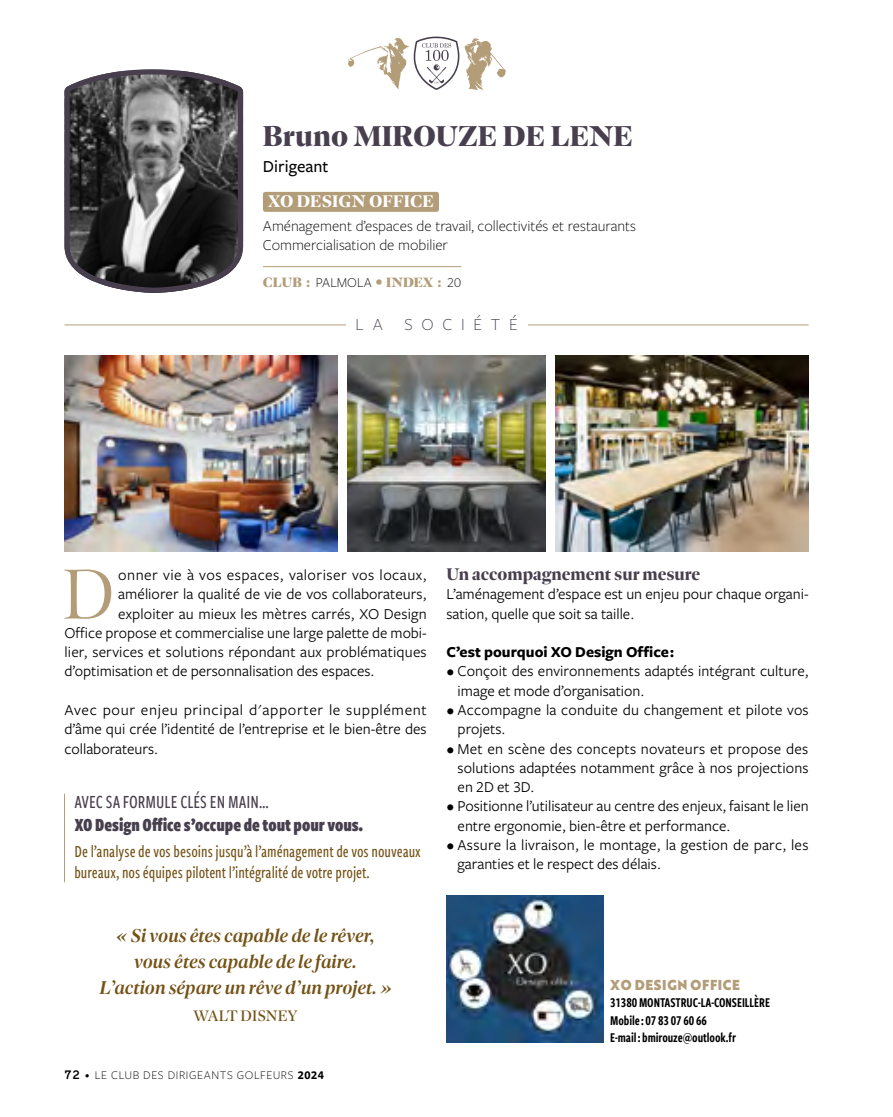
<style>
.page{position:relative;width:893px;height:1117px;background:#fff}
.page>*{position:absolute;margin:0;border:0;box-sizing:border-box;transform-origin:0 0}
.t1{font:300 73.33px "Dejanire Headline";color:#b39d79}
.t2{font:800 29.75px "Dejanire Headline";color:#483f4e}
.t3{font:italic 500 19.25px/26.2px "Dejanire Headline";color:#735216;text-align:center}
.t4{font:900 19.25px "Freight Sans Cmp Pro";color:#483f4e}
.t5{font:500 19.25px "Freight Sans Cmp Pro";color:#483f4e}
.t6{font:500 17.5px/21px "Freight Sans Cmp Pro";color:#735216}
.t7{font:700 17.5px "Dejanire Headline";color:#483f4e}
.t8{font:700 17.5px "Dejanire Headline";letter-spacing:.005em;color:#fff}
.t9{font:300 17.5px "Freight Sans Pro";letter-spacing:.5em;color:#483f4e}
.t10{font:500 17.5px "Freight Sans Pro";color:#000}
.t11{font:15.75px/19.2px "Freight Sans Pro";color:#000}
.t12{font:300 15.75px/18.9px "Freight Sans Pro";color:#000}
.t13{font:15.75px "Freight Sans Pro";letter-spacing:.03em;color:#000}
.t14{font:700 15.75px "Freight Sans Pro";color:#000}
.t15{font:15.75px "Dejanire Headline";color:#735216}
.t16{font:14px/17.5px "Freight Sans Cmp Pro Semi";letter-spacing:-.005em;color:#000}
.t17{font:900 14px "Dejanire Headline";color:#b39d79}
.t18{font:14px "Brother 1816 Black";letter-spacing:.05em;color:#b39d79;scale:.95 1}
.t19{font:300 12.25px "Freight Sans Pro";letter-spacing:.05em;color:#000}
.s1{font-family:"Freight Sans Pro";font-weight:300;color:#000}
.s2{font-family:"Maax";font-weight:500}
.s3{font-weight:700}
</style>
<div class="page">
<hr style="left:64px;top:324px;width:745px;height:1px;background:#b39d79">
<div style="left:346px;top:317px;width:182px;height:16px;background:#fff"></div>
<svg style="left:64px;top:69px;width:180px;height:224px;background:#5c5b5c"></svg>
<div style="left:263px;top:192px;width:176px;height:20px;background:#b39d79;border-radius:2px"></div>
<hr style="left:263px;top:266px;width:198px;height:1px;background:#b39d79">
<hr style="left:64px;top:793px;width:1px;height:89px;background:#b39d79">
<img style="left:446px;top:895px;width:157px;height:147px">
<img style="left:347px;top:355px;width:199px;height:196px">
<img style="left:64px;top:355px;width:273px;height:196px">
<img style="left:556px;top:355px;width:253px;height:196px">
<svg style="left:348px;top:37px;width:158px;height:53px"></svg>
<h2 class="t2" style="left:263px;top:117px;width:371px">Bruno MIROUZE DE LENE</h2>
<p class="t10" style="left:263px;top:154px;width:67px">Dirigeant</p>
<p class="t8" style="left:268px;top:191px;width:168px">XO DESIGN OFFICE</p>
<p class="t12" style="left:263px;top:216px;width:375px">Aménagement d’espaces de travail, collectivités et restaurants<br>Commercialisation de mobilier</p>
<p class="t17" style="left:263px;top:273px;width:200px">CLUB: <span class="s1">PALMOLA</span> • INDEX: <span class="s1">20</span></p>
<p class="t9" style="left:355px;top:312px;width:164px">LA SOCIÉTÉ</p>
<h1 class="t1" style="left:62px;top:552px;width:55px">D</h1>
<p class="t13" style="left:118px;top:564px;width:310px">onner vie à vos espaces, valoriser vos locaux,</p>
<p class="t11" style="left:118px;top:584px;width:310px">améliorer la qualité de vie de vos collaborateurs,</p>
<p class="t11" style="left:118px;top:603px;width:310px">exploiter au mieux les mètres carrés, XO Design</p>
<p class="t11" style="left:64px;top:622px;width:364px">Office propose et commercialise une large palette de mobi-</p>
<p class="t11" style="left:64px;top:641px;width:364px">lier, services et solutions répondant aux problématiques</p>
<p class="t11" style="left:64px;top:661px;width:312px">d’optimisation et de personnalisation des espaces.</p>
<p class="t11" style="left:64px;top:699px;width:364px;text-align:justify">Avec pour enjeu principal d'apporter le supplément d’âme qui crée l’identité de l’entreprise et le bien-être des collaborateurs.</p>
<p class="t5" style="left:74px;top:788px;width:196px">AVEC SA FORMULE CLÉS EN MAIN…</p>
<p class="t4" style="left:74px;top:811px;width:290px">XO Design Office s’occupe de tout pour vous.</p>
<p class="t6" style="left:74px;top:839px;width:348px">De l’analyse de vos besoins jusqu’à l’aménagement de vos nouveaux bureaux, nos équipes pilotent l’intégralité de votre projet.</p>
<p class="t3" style="left:99px;top:921px;width:294px">« Si vous êtes capable de le rêver, vous êtes capable de le faire.<br>L’action sépare un rêve d’un projet. »</p>
<p class="t15" style="left:193px;top:1005px;width:106px">WALT DISNEY</p>
<p class="t19" style="left:64px;top:1066px;width:261px"><span class="s2">72 •</span> LE CLUB DES DIRIGEANTS GOLFEURS <span class="s3">2024</span></p>
<p class="t7" style="left:446px;top:563px;width:255px">Un accompagnement sur mesure</p>
<p class="t11" style="left:446px;top:584px;width:364px">L’aménagement d’espace est un enjeu pour chaque organi&shy;sation, quelle que soit sa taille.</p>
<p class="t14" style="left:446px;top:641px;width:229px">C’est pourquoi XO Design Office :</p>
<p class="t11" style="left:458px;top:661px;width:353px;text-indent:-11px">• Conçoit des environnements adaptés intégrant culture, image et mode d’organisation.</p>
<p class="t11" style="left:458px;top:699px;width:353px;text-indent:-11px">• Accompagne la conduite du changement et pilote vos projets.</p>
<p class="t11" style="left:458px;top:738px;width:352px;text-align:justify;text-indent:-11px">• Met en scène des concepts novateurs et propose des solutions adaptées notamment grâce à nos projections en 2D et 3D.</p>
<p class="t11" style="left:458px;top:795px;width:353px;text-indent:-11px">• Positionne l’utilisateur au centre des enjeux, faisant le lien entre ergonomie, bien-être et performance.</p>
<p class="t11" style="left:458px;top:834px;width:352px;text-indent:-11px">• Assure la livraison, le montage, la gestion de parc, les garanties et le respect des délais.</p>
<p class="t18" style="left:610px;top:973px;width:138px">XO DESIGN OFFICE</p>
<p class="t16" style="left:610px;top:993px;width:161px">31380 MONTASTRUC-LA-CONSEILLÈRE<br>Mobile : 07 83 07 60 66<br>E-mail : bmirouze@outlook.fr</p>
</div>
